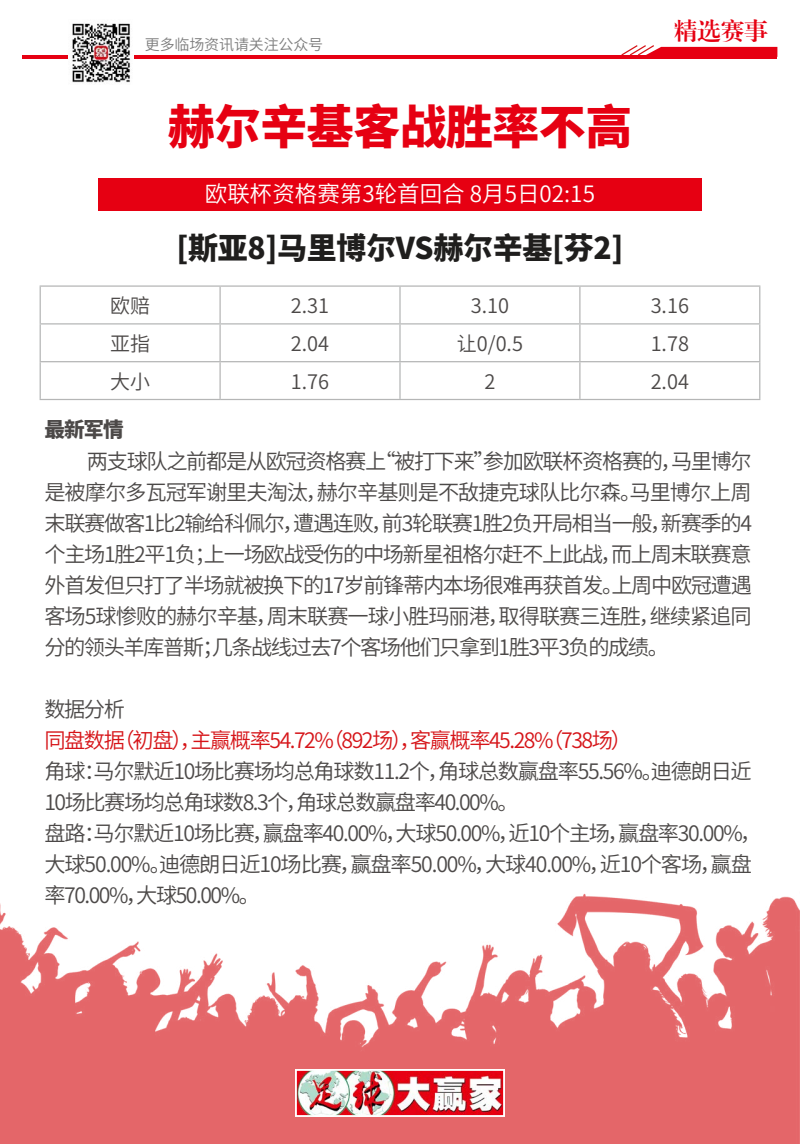
<style>
.page{position:relative;width:800px;height:1144px;background:#fff}
.page>*{position:absolute;margin:0;border:0;box-sizing:border-box;transform-origin:0 0}
.t1{font:900 46.88px "Noto Sans Hans";letter-spacing:-.01em;color:#e60012}
.t2{font:900 30px "Noto Sans Hans";letter-spacing:-.01em;color:#1f1e1d}
.t3{font:23.75px "CT Biao Song SJ";color:#e60012}
.t4{font:600 22.5px "Noto Sans Hans";color:#fff}
.t5{font:600 21.25px/31px "Noto Sans Hans";letter-spacing:-.065em;color:#4c4948;text-align:justify}
.t6{font:600 21.25px "Noto Sans Hans";letter-spacing:-.07em;color:#d61418}
.t7{font:900 20.62px "Noto Sans Hans";color:#4c4948}
.t8{font:600 20px "Noto Sans Hans";color:#4c4948}
.t9{font:600 15px "Noto Sans Hans";letter-spacing:-.01em;color:#7d7d7d}
</style>
<div class="page">
<img style="left:0;top:893px;width:800px;height:251px">
<img style="left:298px;top:1072px;width:204px;height:42px">
<div style="left:295px;top:1069px;width:210px;height:48px;border:2px solid #fff"></div>
<hr style="left:22px;top:55px;width:755px;height:4px;background:#e60012">
<svg style="left:621px;top:45px;width:156px;height:10px"></svg>
<img style="left:68px;top:23px;width:66px;height:60px">
<div style="left:98px;top:178px;width:604px;height:33px;background:#e60012"></div>
<hr style="left:40px;top:285px;width:180px;height:2px;background:#b5b6b6">
<hr style="left:40px;top:287px;width:1px;height:36px;background:#b5b6b6">
<hr style="left:220px;top:285px;width:180px;height:2px;background:#b5b6b6">
<hr style="left:219px;top:287px;width:2px;height:36px;background:#b5b6b6">
<hr style="left:400px;top:285px;width:180px;height:2px;background:#b5b6b6">
<hr style="left:399px;top:287px;width:2px;height:36px;background:#b5b6b6">
<hr style="left:580px;top:285px;width:180px;height:2px;background:#b5b6b6">
<hr style="left:579px;top:287px;width:2px;height:36px;background:#b5b6b6">
<hr style="left:759px;top:287px;width:1px;height:36px;background:#b5b6b6">
<hr style="left:40px;top:323px;width:180px;height:1px;background:#b5b6b6">
<hr style="left:40px;top:324px;width:1px;height:37px;background:#b5b6b6">
<hr style="left:220px;top:323px;width:180px;height:1px;background:#b5b6b6">
<hr style="left:219px;top:324px;width:2px;height:37px;background:#b5b6b6">
<hr style="left:400px;top:323px;width:180px;height:1px;background:#b5b6b6">
<hr style="left:399px;top:324px;width:2px;height:37px;background:#b5b6b6">
<hr style="left:580px;top:323px;width:180px;height:1px;background:#b5b6b6">
<hr style="left:579px;top:324px;width:2px;height:37px;background:#b5b6b6">
<hr style="left:759px;top:324px;width:1px;height:37px;background:#b5b6b6">
<hr style="left:40px;top:361px;width:180px;height:1px;background:#b5b6b6">
<hr style="left:40px;top:362px;width:1px;height:37px;background:#b5b6b6">
<hr style="left:220px;top:361px;width:180px;height:1px;background:#b5b6b6">
<hr style="left:219px;top:362px;width:2px;height:37px;background:#b5b6b6">
<hr style="left:400px;top:361px;width:180px;height:1px;background:#b5b6b6">
<hr style="left:399px;top:362px;width:2px;height:37px;background:#b5b6b6">
<hr style="left:580px;top:361px;width:180px;height:1px;background:#b5b6b6">
<hr style="left:579px;top:362px;width:2px;height:37px;background:#b5b6b6">
<hr style="left:759px;top:362px;width:1px;height:37px;background:#b5b6b6">
<hr style="left:40px;top:399px;width:180px;height:1px;background:#b5b6b6">
<hr style="left:220px;top:399px;width:180px;height:1px;background:#b5b6b6">
<hr style="left:400px;top:399px;width:180px;height:1px;background:#b5b6b6">
<hr style="left:580px;top:399px;width:180px;height:1px;background:#b5b6b6">
<p class="t9" style="left:145px;top:36px;width:180px">更多临场资讯请关注公众号</p>
<h1 class="t1" style="left:168px;top:101px;width:466px">赫尔辛基客战胜率不高</h1>
<p class="t4" style="left:205px;top:181px;width:392px">欧联杯资格赛第3轮首回合 8月5日02:15</p>
<h2 class="t2" style="left:176px;top:231px;width:449px">[斯亚8]马里博尔VS赫尔辛基[芬2]</h2>
<p class="t3" style="left:674px;top:18px;width:96px">精选赛事</p>
<p class="t8" style="left:110px;top:294px;width:41px">欧赔</p>
<p class="t8" style="left:291px;top:294px;width:40px">2.31</p>
<p class="t8" style="left:471px;top:294px;width:40px">3.10</p>
<p class="t8" style="left:651px;top:294px;width:40px">3.16</p>
<p class="t8" style="left:110px;top:332px;width:41px">亚指</p>
<p class="t8" style="left:291px;top:332px;width:40px">2.04</p>
<p class="t8" style="left:457px;top:332px;width:68px">让0/0.5</p>
<p class="t8" style="left:651px;top:332px;width:40px">1.78</p>
<p class="t8" style="left:110px;top:370px;width:41px">大小</p>
<p class="t8" style="left:291px;top:370px;width:40px">1.76</p>
<p class="t8" style="left:484px;top:370px;width:12px">2</p>
<p class="t8" style="left:651px;top:370px;width:40px">2.04</p>
<p class="t7" style="left:44px;top:417px;width:81px">最新军情</p>
<p class="t5" style="left:44px;top:446px;width:709px;text-indent:42px">两支球队之前都是从欧冠资格赛上“被打下来”参加欧联杯资格赛的，马里博尔是被摩尔多瓦冠军谢里夫淘汰，赫尔辛基则是不敌捷克球队比尔森。马里博尔上周末联赛做客1比2输给科佩尔，遭遇连败，前3轮联赛1胜2负开局相当一般，新赛季的4个主场1胜2平1负；上一场欧战受伤的中场新星祖格尔赶不上此战，而上周末联赛意外首发但只打了半场就被换下的17岁前锋蒂内本场很难再获首发。上周中欧冠遭遇客场5球惨败的赫尔辛基，周末联赛一球小胜玛丽港，取得联赛三连胜，继续紧追同分的领头羊库普斯；几条战线过去7个客场他们只拿到1胜3平3负的成绩。</p>
<p class="t5" style="left:44px;top:694px;width:82px">数据分析</p>
<p class="t6" style="left:44px;top:728px;width:589px">同盘数据（初盘），主赢概率54.72%（892场），客赢概率45.28%（738场）</p>
<p class="t5" style="left:44px;top:756px;width:719px;text-align:left">角球：马尔默近10场比赛场均总角球数11.2个，角球总数赢盘率55.56%。迪德朗日近10场比赛场均总角球数8.3个，角球总数赢盘率40.00%。<br>盘路：马尔默近10场比赛，赢盘率40.00%，大球50.00%，近10个主场，赢盘率30.00%，大球50.00%。迪德朗日近10场比赛，赢盘率50.00%，大球40.00%，近10个客场，赢盘率70.00%，大球50.00%。</p>
</div>
